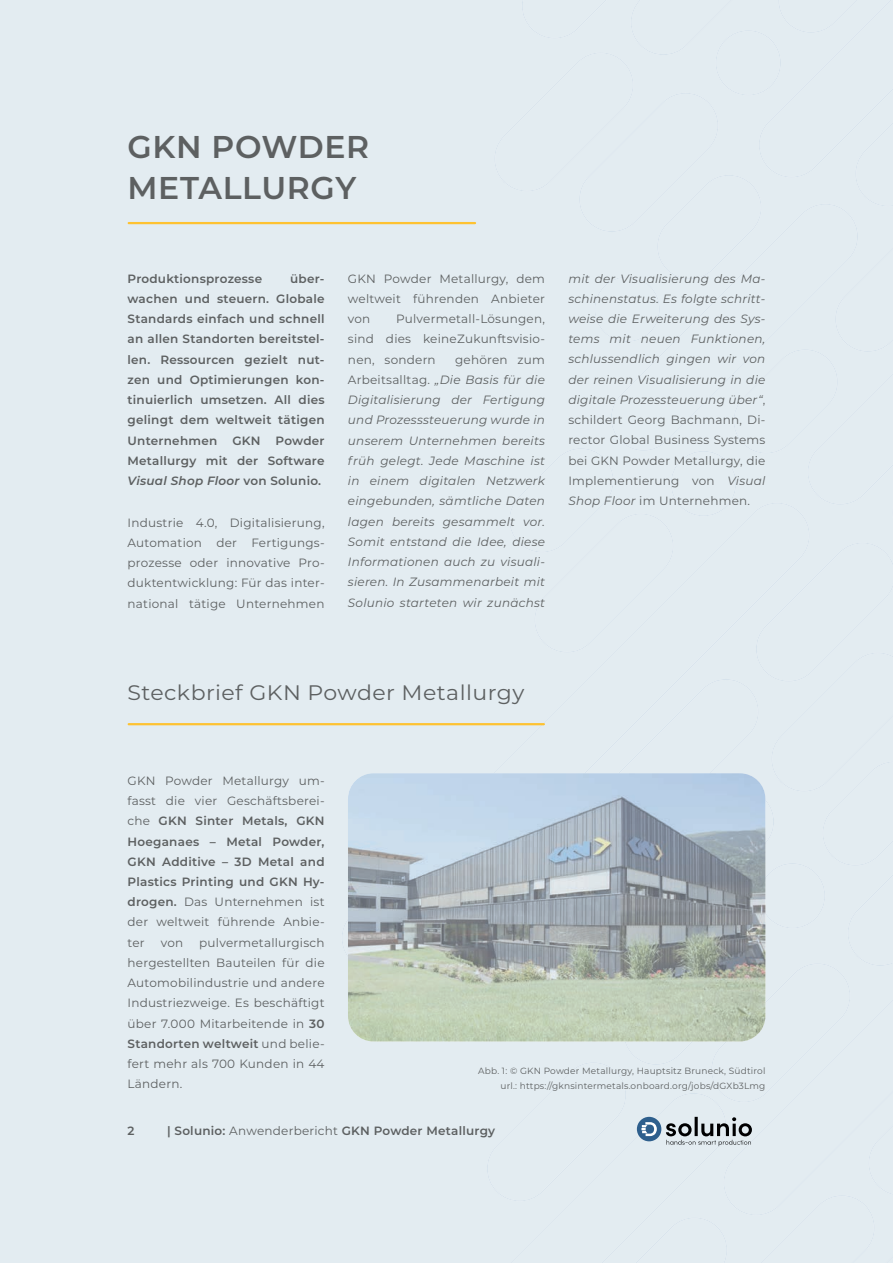
<style>
.page{position:relative;width:893px;height:1263px;background:#fff}
.page>*{position:absolute;margin:0;border:0;box-sizing:border-box;transform-origin:0 0}
.t1{font:600 31.5px/40.5px "Montserrat";letter-spacing:.02em;color:#5d6061}
.t2{font:21px "Montserrat";letter-spacing:.02em;color:#5d6061;scale:1.05 1}
.t3{font:italic 12px/20.2px "Montserrat";letter-spacing:.02em;color:#5d6061;text-align:justify}
.t4{font:12px/20.2px "Montserrat";letter-spacing:.02em;color:#5d6061;text-align:justify}
.t5{font:600 12px/20.2px "Montserrat";letter-spacing:.02em;color:#5d6061;text-align:justify}
.t6{font:9px/15px "Montserrat";letter-spacing:.02em;color:#5d6061;text-align:right}
.s1{font-style:italic}
.s2{font-style:normal}
.s3{font-weight:600}
.s4{font-weight:400}
</style>
<div class="page">
<div style="left:0;top:0;width:342px;height:1263px;background:#e3ecf1"></div>
<div style="left:342px;top:0;width:551px;height:1263px;background:#e3ecf1"></div>
<img style="left:348px;top:773px;width:417px;height:268px">
<hr style="left:129px;top:222px;width:346px;height:2px;background:#fec231">
<hr style="left:129px;top:723px;width:415px;height:2px;background:#fec231">
<svg style="left:666px;top:1117px;width:86px;height:29px;background:#a8aeb2"></svg>
<div style="left:637px;top:1117px;width:24px;height:24px;background:#2e5f8d;border-radius:50%"></div>
<svg style="left:641px;top:1122px;width:16px;height:14px"></svg>
<h1 class="t1" style="left:128px;top:125px;width:243px">GKN POWDER<br>METALLURGY</h1>
<p class="t5" style="left:128px;top:268px;width:136px">Produktionsprozesse</p>
<p class="t5" style="left:128px;top:268px;width:199px;text-indent:163px">über&shy;wachen und steuern. Globale Standards einfach und schnell an allen Standorten bereitstel&shy;len. Ressourcen gezielt nut&shy;zen und Optimierungen kon&shy;tinuierlich umsetzen. All dies gelingt dem weltweit tätigen Unternehmen</p>
<p class="t5" style="left:128px;top:430px;width:199px;text-indent:148px">Powder Metallurgy mit der Software <span class="s1">Visual Shop Floor</span> von Solunio.</p>
<p class="t4" style="left:128px;top:512px;width:199px">Industrie 4.0, Digitalisierung, Automation der Fertigungs&shy;prozesse oder innovative Pro&shy;duktentwicklung: Für das inter&shy;national tätige Unternehmen</p>
<p class="t5" style="left:232px;top:430px;width:30px">GKN</p>
<p class="t4" style="left:348px;top:268px;width:199px">GKN Powder Metallurgy, dem weltweit führenden Anbieter von</p>
<p class="t4" style="left:348px;top:308px;width:199px;text-indent:48px">Pulvermetall-Lösungen, sind dies keineZukunftsvisio&shy;nen, sondern</p>
<p class="t3" style="left:348px;top:349px;width:199px;text-indent:107px"><span class="s2">gehören zum Arbeitsalltag.</span> „Die Basis für die Digitalisierung der Fertigung und Prozesssteuerung wurde in unserem Unternehmen bereits früh gelegt. Jede Maschine ist in einem digitalen Netzwerk eingebunden, sämtliche Daten lagen bereits gesammelt vor.<br>Somit entstand die Idee, diese Informationen auch zu visuali&shy;sieren. In Zusammenarbeit mit Solunio starteten wir zunächst</p>
<p class="t3" style="left:568px;top:268px;width:199px">mit der Visualisierung des Ma&shy;schinenstatus. Es folgte schritt&shy;weise die Erweiterung des Sys&shy;tems mit neuen Funktionen, schlussendlich gingen wir von der reinen Visualisierung in die digitale Prozessteuerung über“<span class="s2">, schildert Georg Bachmann, Di&shy;rector Global Business Systems bei GKN Powder Metallurgy, die Implementierung von</span> Visual Shop Floor <span class="s2">im Unternehmen.</span></p>
<h2 class="t2" style="left:128px;top:678px;width:379px">Steckbrief GKN Powder Metallurgy</h2>
<p class="t4" style="left:128px;top:770px;width:199px">GKN Powder Metallurgy um&shy;fasst die vier Geschäftsberei&shy;che <span class="s3">GKN Sinter Metals, GKN Hoeganaes – Metal Powder, GKN Additive – 3D Metal and Plastics Printing und GKN Hy&shy;drogen.</span> Das Unternehmen ist der weltweit führende Anbie&shy;ter</p>
<p class="t4" style="left:128px;top:932px;width:199px;text-indent:72px">pulvermetallurgisch hergestellten Bauteilen für die Automobilindustrie und andere Industriezweige. Es beschäftigt über 7.000 Mitarbeitende in <span class="s3">30<br>Standorten weltweit</span> und belie&shy;fert mehr als 700 Kunden in 44<br>Ländern.</p>
<p class="t4" style="left:161px;top:932px;width:24px">von</p>
<p class="t6" style="left:478px;top:1062px;width:289px">Abb. 1: © GKN Powder Metallurgy, Hauptsitz Bruneck, Südtirol url.: https://gknsintermetals.onboard.org/jobs/dGXb3Lmg</p>
<p class="t5" style="left:128px;top:1120px;width:8px">2</p>
<p class="t5" style="left:167px;top:1120px;width:330px">| Solunio: <span class="s4">Anwenderbericht</span> GKN Powder Metallurgy</p>
</div>
